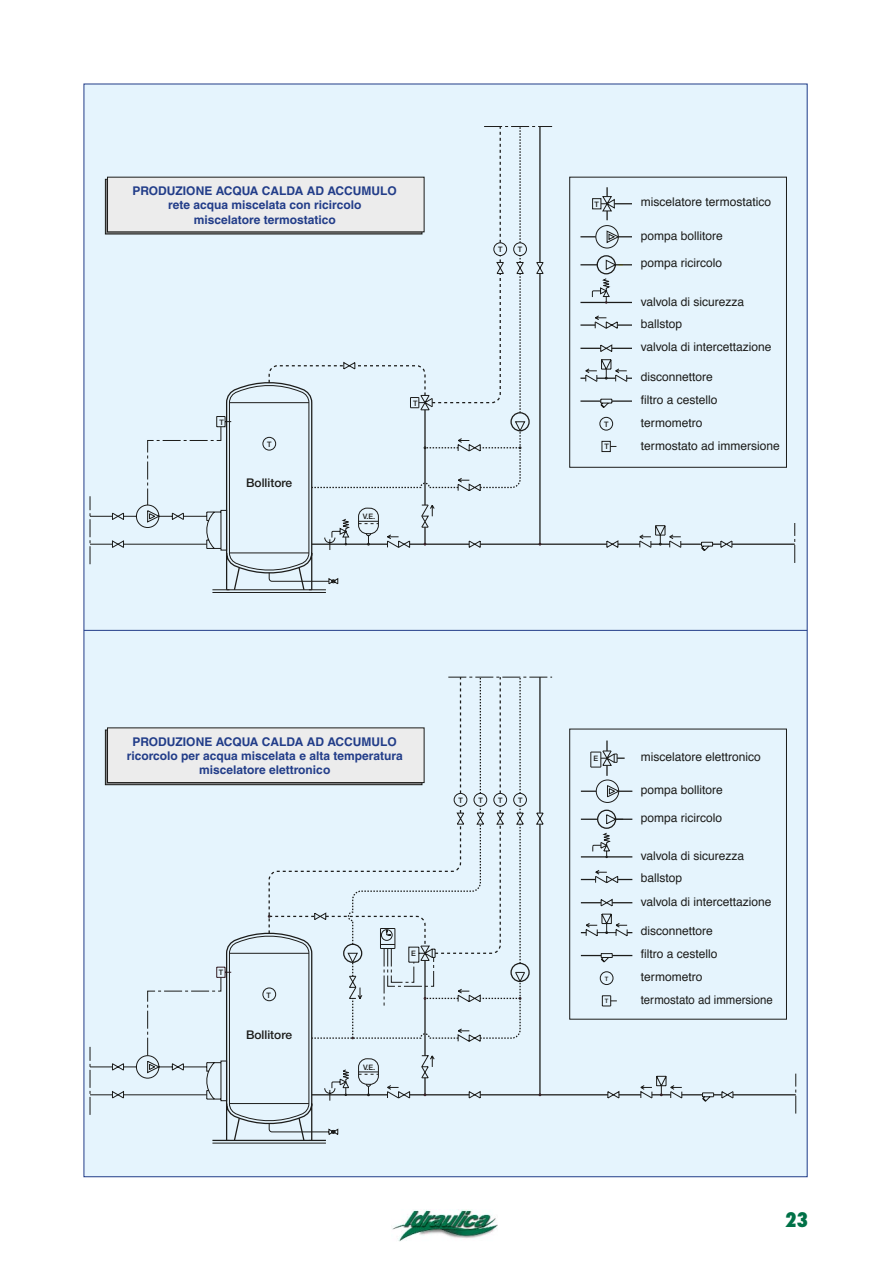
<style>
.page{position:relative;width:893px;height:1263px;background:#fff}
.page>*{position:absolute;margin:0;border:0;box-sizing:border-box;transform-origin:0 0}
.t1{font:800 condensed 19.5px "Futura";color:#007147}
.t2{font:12px/23.7px "Helvetica";color:#1c1c1a}
.t3{font:700 12px/14.4px "Helvetica";color:#223d89;text-align:center}
.t4{font:12px "Helvetica";color:#1c1c1a;scale:.95 1}
.t5{font:500 12px "Helvetica Neue";color:#1c1c1a}
.t6{font:500 7.5px "Helvetica Neue";color:#1c1c1a}
.t7{font:500 6px "Helvetica Neue";color:#1c1c1a}
</style>
<div class="page">
<img style="left:392px;top:1210px;width:106px;height:32px">
<div style="left:84px;top:84px;width:723px;height:1093px;background:#e5f4fd"></div>
<svg style="left:795px;top:1074px;width:1px;height:40px"></svg>
<hr style="left:212px;top:1143px;width:114px;height:1px;background:#1c1c1a">
<hr style="left:733px;top:1094px;width:62px;height:1px;background:#1c1c1a">
<svg style="left:552px;top:818px;width:81px;height:278px"></svg>
<div style="left:596px;top:780px;width:23px;height:23px;border:1px solid #1c1c1a;border-radius:50%"></div>
<svg style="left:581px;top:870px;width:51px;height:13px"></svg>
<hr style="left:212px;top:592px;width:114px;height:1px;background:#1c1c1a">
<svg style="left:590px;top:741px;width:34px;height:35px"></svg>
<hr style="left:480px;top:544px;width:127px;height:1px;background:#1c1c1a">
<hr style="left:732px;top:544px;width:62px;height:1px;background:#1c1c1a">
<svg style="left:794px;top:523px;width:1px;height:40px"></svg>
<hr style="left:84px;top:630px;width:723px;height:1px;background:#223d89">
<svg style="left:600px;top:971px;width:133px;height:131px"></svg>
<svg style="left:581px;top:785px;width:51px;height:73px"></svg>
<svg style="left:581px;top:899px;width:51px;height:37px"></svg>
<div style="left:569px;top:177px;width:217px;height:291px;border:1px solid #1c1c1a"></div>
<svg style="left:580px;top:187px;width:152px;height:364px"></svg>
<svg style="left:90px;top:126px;width:462px;height:465px"></svg>
<svg style="left:229px;top:383px;width:296px;height:189px"></svg>
<svg style="left:90px;top:677px;width:462px;height:465px"></svg>
<p class="t3" style="left:132px;top:185px;width:266px">PRODUZIONE ACQUA CALDA AD ACCUMULO rete acqua miscelata con ricircolo<br>miscelatore termostatico</p>
<p class="t6" style="left:219px;top:420px;width:6px">T</p>
<p class="t6" style="left:267px;top:442px;width:6px">T</p>
<p class="t5" style="left:246px;top:479px;width:48px">Bollitore</p>
<p class="t6" style="left:413px;top:401px;width:6px">T</p>
<p class="t6" style="left:363px;top:514px;width:14px">V.E.</p>
<p class="t6" style="left:498px;top:247px;width:6px">T</p>
<p class="t6" style="left:518px;top:247px;width:6px">T</p>
<p class="t6" style="left:594px;top:201px;width:6px">T</p>
<p class="t2" style="left:640px;top:191px;width:132px">miscelatore termostatico</p>
<p class="t2" style="left:640px;top:225px;width:84px">pompa bollitore</p>
<p class="t2" style="left:640px;top:252px;width:83px">pompa ricircolo</p>
<p class="t2" style="left:640px;top:291px;width:105px">valvola di sicurezza</p>
<p class="t2" style="left:640px;top:313px;width:132px">ballstop<br>valvola di intercettazione</p>
<p class="t2" style="left:640px;top:366px;width:74px">disconnettore</p>
<p class="t6" style="left:604px;top:422px;width:6px">T</p>
<p class="t6" style="left:604px;top:444px;width:6px">T</p>
<p class="t2" style="left:640px;top:389px;width:78px">filtro a cestello</p>
<p class="t2" style="left:640px;top:412px;width:63px">termometro</p>
<p class="t2" style="left:640px;top:435px;width:141px">termostato ad immersione</p>
<p class="t3" style="left:127px;top:735px;width:277px">PRODUZIONE ACQUA CALDA AD ACCUMULO ricorcolo per acqua miscelata e alta temperatura miscelatore elettronico</p>
<p class="t6" style="left:458px;top:798px;width:6px">T</p>
<p class="t6" style="left:478px;top:798px;width:6px">T</p>
<p class="t6" style="left:498px;top:798px;width:6px">T</p>
<p class="t6" style="left:518px;top:798px;width:6px">T</p>
<p class="t6" style="left:219px;top:970px;width:6px">T</p>
<p class="t6" style="left:266px;top:993px;width:6px">T</p>
<p class="t5" style="left:246px;top:1030px;width:48px">Bollitore</p>
<p class="t6" style="left:411px;top:951px;width:6px">E</p>
<p class="t6" style="left:363px;top:1064px;width:14px">V.E.</p>
<p class="t6" style="left:593px;top:756px;width:6px">E</p>
<p class="t2" style="left:640px;top:746px;width:122px">miscelatore elettronico</p>
<p class="t2" style="left:640px;top:779px;width:84px">pompa bollitore</p>
<p class="t2" style="left:640px;top:807px;width:83px">pompa ricircolo</p>
<p class="t2" style="left:640px;top:845px;width:105px">valvola di sicurezza</p>
<p class="t2" style="left:640px;top:891px;width:132px">valvola di intercettazione</p>
<p class="t2" style="left:640px;top:867px;width:43px">ballstop</p>
<p class="t2" style="left:640px;top:920px;width:74px">disconnettore</p>
<p class="t2" style="left:640px;top:943px;width:78px">filtro a cestello</p>
<p class="t7" style="left:604px;top:977px;width:5px">T</p>
<p class="t2" style="left:640px;top:966px;width:63px">termometro</p>
<p class="t7" style="left:605px;top:999px;width:5px">T</p>
<p class="t4" style="left:640px;top:995px;width:141px">termostato ad immersione</p>
<h1 class="t1" style="left:784px;top:1212px;width:25px">23</h1>
</div>
